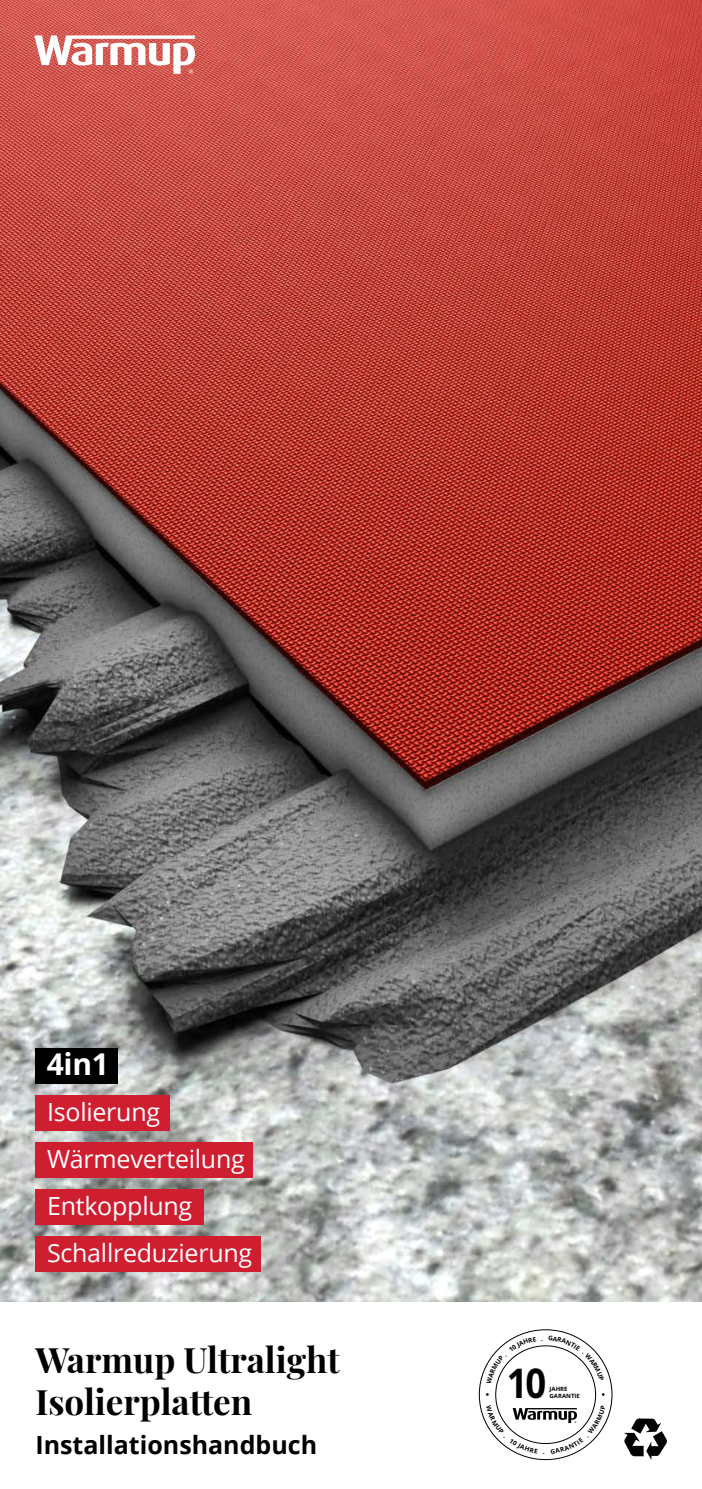
<style>
.page{position:relative;width:702px;height:1489px;background:#fff}
.page>*{position:absolute;margin:0;border:0;box-sizing:border-box;transform-origin:0 0}
.t1{font:700 41px "Open Sans";color:#000;scale:.89 1}
.t2{font:700 35px "Playfair Display";color:#000}
.t3{font:700 30px "Open Sans";color:#fff}
.t4{font:25px "Open Sans";letter-spacing:-.01em;color:#fff}
.t5{font:700 25px "Open Sans";color:#000}
.t6{font:700 5.75px/7px "Open Sans";color:#000}
</style>
<div class="page">
<img style="left:0;top:0;width:702px;height:1300px">
<svg style="left:624px;top:1418px;width:43px;height:41px"></svg>
<svg style="left:31px;top:35px;width:164px;height:53px"></svg>
<div style="left:35px;top:1142px;width:218px;height:35px;background:#cf1e30"></div>
<div style="left:35px;top:1047px;width:83px;height:36px;background:#000"></div>
<div style="left:35px;top:1095px;width:134px;height:35px;background:#cf1e30"></div>
<div style="left:35px;top:1189px;width:169px;height:35px;background:#cf1e30"></div>
<div style="left:35px;top:1236px;width:226px;height:35px;background:#cf1e30"></div>
<svg style="left:486px;top:1336px;width:50px;height:47px"></svg>
<svg style="left:548px;top:1335px;width:56px;height:45px"></svg>
<svg style="left:486px;top:1404px;width:119px;height:49px"></svg>
<p class="t3" style="left:47px;top:1043px;width:64px">4in1</p>
<p class="t4" style="left:47px;top:1094px;width:115px">Isolierung</p>
<p class="t4" style="left:47px;top:1141px;width:199px">Wärmeverteilung</p>
<p class="t4" style="left:47px;top:1188px;width:147px">Entkopplung</p>
<p class="t4" style="left:47px;top:1235px;width:207px">Schallreduzierung</p>
<p class="t2" style="left:35px;top:1331px;width:306px">Warmup Ultralight</p>
<p class="t2" style="left:35px;top:1373px;width:218px">Isolierplatten</p>
<p class="t5" style="left:35px;top:1426px;width:283px">Installationshandbuch</p>
<p class="t1" style="left:507px;top:1353px;width:46px">10</p>
<p class="t6" style="left:549px;top:1384px;width:32px">JAHRE<br>GARANTIE</p>
</div>
